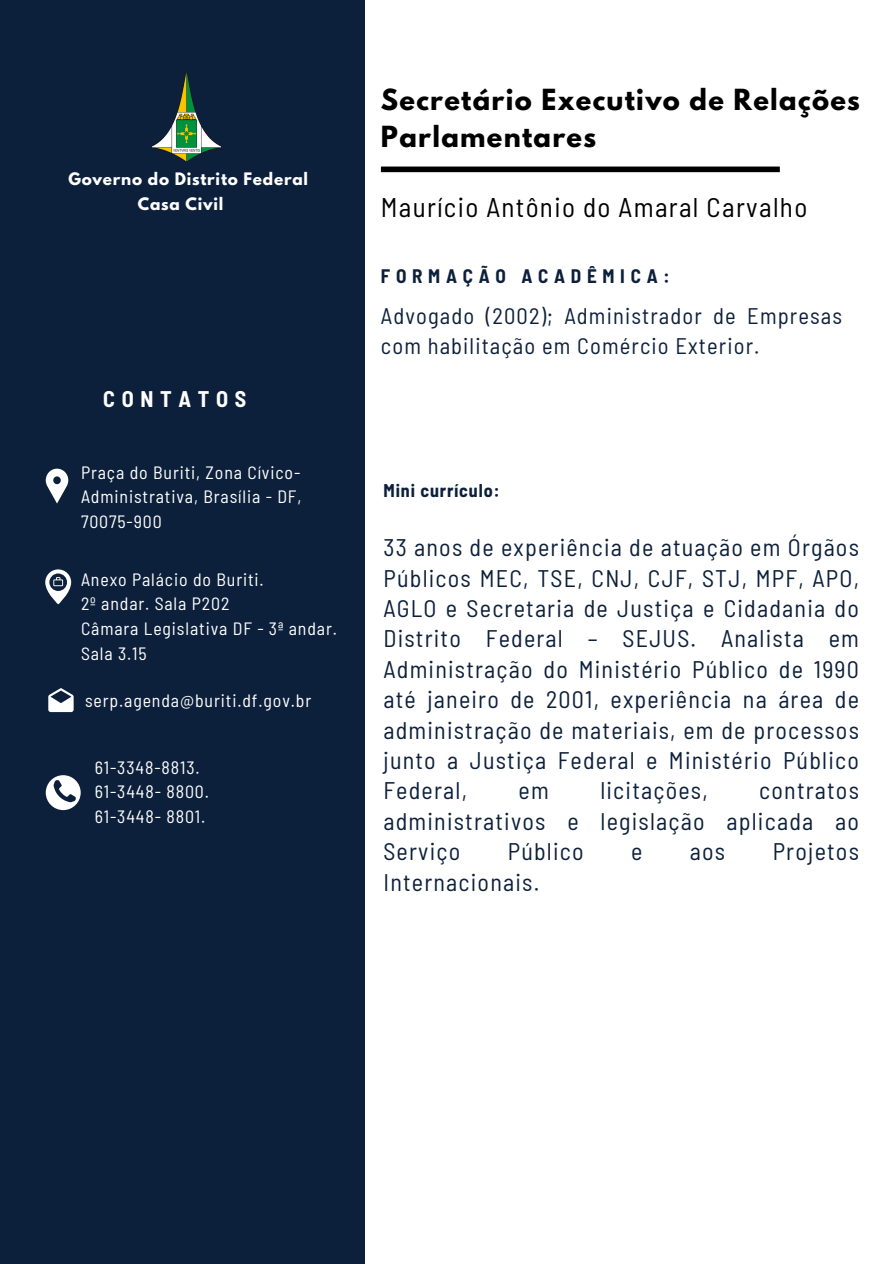
<style>
.page{position:relative;width:894px;height:1264px;background:#fff}
.page>*{position:absolute;margin:0;border:0;box-sizing:border-box;transform-origin:0 0}
.t1{font:semi-condensed 27px "Barlow";letter-spacing:.05em;color:#000}
.t2{font:700 25.8px/36px "League Spartan";letter-spacing:.05em;color:#000}
.t3{font:semi-condensed 24px/30.5px "Barlow";letter-spacing:.05em;color:#0d203b;text-align:justify}
.t4{font:semi-condensed 22.5px/30.5px "Barlow";letter-spacing:.05em;color:#0d203b}
.t5{font:700 semi-condensed 22.05px "Barlow";letter-spacing:.3em;color:#fff}
.t6{font:700 semi-condensed 19.05px "Barlow";letter-spacing:.3em;color:#0d203b}
.t7{font:700 semi-condensed 18px "Barlow";letter-spacing:.05em;color:#0d203b}
.t8{font:semi-condensed 17.85px/24.8px "Barlow";letter-spacing:.05em;color:#fff}
.t9{font:700 15.3px "League Spartan";letter-spacing:.05em;color:#fff}
</style>
<div class="page">
<div style="left:0;top:0;width:364px;height:1263px;background:#0d203b"></div>
<svg style="left:46px;top:468px;width:22px;height:35px"></svg>
<svg style="left:48px;top:688px;width:26px;height:24px"></svg>
<div style="left:381px;top:166px;width:398px;height:6px;background:#000"></div>
<svg style="left:46px;top:775px;width:35px;height:35px"></svg>
<svg style="left:45px;top:569px;width:26px;height:35px"></svg>
<img style="left:152px;top:69px;width:69px;height:93px">
<p class="t9" style="left:68px;top:171px;width:241px">Governo do Distrito Federal</p>
<p class="t9" style="left:138px;top:196px;width:87px">Casa Civil</p>
<p class="t5" style="left:103px;top:385px;width:144px">CONTATOS</p>
<p class="t8" style="left:81px;top:459px;width:222px">Praça do Buriti, Zona Cívico-<br>Administrativa, Brasília - DF,</p>
<p class="t8" style="left:81px;top:508px;width:82px">70075-900</p>
<p class="t8" style="left:81px;top:566px;width:184px">Anexo Palácio do Buriti.</p>
<p class="t8" style="left:81px;top:591px;width:150px">2º andar. Sala P202</p>
<p class="t8" style="left:81px;top:615px;width:257px">Câmara Legislativa DF - 3ª andar.<br>Sala 3.15</p>
<p class="t8" style="left:85px;top:687px;width:228px">serp.agenda@buriti.df.gov.br</p>
<p class="t8" style="left:95px;top:754px;width:106px">61-3348-8813.</p>
<p class="t8" style="left:95px;top:779px;width:116px">61-3448- 8800.</p>
<p class="t8" style="left:95px;top:803px;width:112px">61-3448- 8801.</p>
<p class="t2" style="left:381px;top:85px;width:480px">Secretário Executivo de Relações<br>Parlamentares</p>
<p class="t1" style="left:381px;top:190px;width:428px">Maurício Antônio do Amaral Carvalho</p>
<p class="t6" style="left:381px;top:264px;width:290px">FORMAÇÃO ACADÊMICA:</p>
<p class="t4" style="left:381px;top:300px;width:462px">Advogado (2002); Administrador de Empresas com habilitação em Comércio Exterior.</p>
<p class="t7" style="left:383px;top:478px;width:117px">Mini currículo:</p>
<p class="t3" style="left:383px;top:531px;width:477px">33 anos de experiência de atuação em Órgãos Públicos MEC, TSE, CNJ, CJF, STJ, MPF, APO, AGLO e Secretaria de Justiça e Cidadania do Distrito Federal – SEJUS. Analista em Administração do Ministério Público de 1990 até janeiro de 2001, experiência na área de administração de materiais, em de processos junto a Justiça Federal e Ministério Público Federal,</p>
<p class="t3" style="left:518px;top:774px;width:32px">em</p>
<p class="t3" style="left:600px;top:774px;width:109px">licitações,</p>
<p class="t3" style="left:383px;top:774px;width:477px;text-indent:375px">contratos administrativos e legislação aplicada ao Serviço</p>
<p class="t3" style="left:507px;top:835px;width:77px">Público</p>
<p class="t3" style="left:631px;top:835px;width:13px">e</p>
<p class="t3" style="left:689px;top:835px;width:37px">aos</p>
<p class="t3" style="left:772px;top:835px;width:88px">Projetos</p>
<p class="t3" style="left:383px;top:865px;width:157px">Internacionais.</p>
</div>
